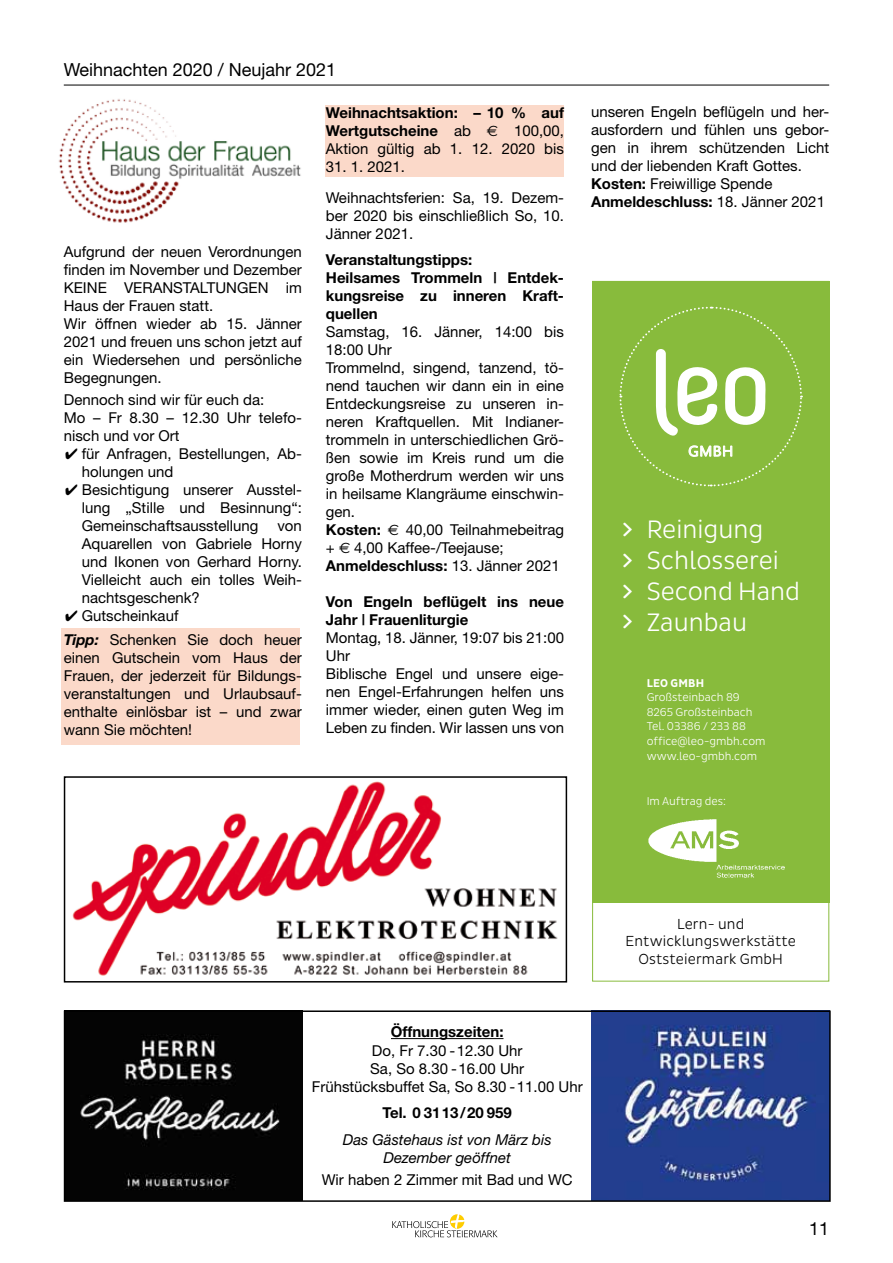
<style>
.page{position:relative;width:893px;height:1263px;background:#fff}
.page>*{position:absolute;margin:0;border:0;box-sizing:border-box;transform-origin:0 0}
.t1{font:300 25.65px/30.9px "Pluto Sans Cond";color:#fff}
.t2{font:25.65px/30.9px "Core Mellow 45";color:#fff;text-align:justify}
.t3{font:18px "Helvetica Neue";color:#000}
.t4{font:15.15px "Gandhi Sans";color:#fff}
.t5{font:15px/18px "Helvetica Neue";color:#000}
.t6{font:700 15px/18px "Helvetica Neue";color:#000}
.t7{font:italic 15px/18px "Helvetica Neue";color:#000;text-align:center}
.t8{font:300 14.85px/17.9px "Pluto Sans Cond";letter-spacing:.01em;color:#000;text-align:center}
.t9{font:300 11.55px/14.5px "Pluto Sans Cond";color:#fff}
.t10{font:700 11.55px "Pluto Sans Cond";letter-spacing:.015em;color:#fff}
.s1{font-weight:700;font-style:italic}
.s2{font-weight:400}
.s3{font-family:"Euro Sans";font-weight:400}
.s4{font-weight:700}
.s5{font-family:"Euro Sans"}
</style>
<div class="page">
<hr style="left:64px;top:85px;width:765px;height:1px;background:#000">
<svg style="left:392px;top:1214px;width:105px;height:23px"></svg>
<div style="left:61px;top:629px;width:238px;height:116px;background:#fbd9c9"></div>
<div style="left:326px;top:105px;width:238px;height:72px;background:#fbd9c9"></div>
<img style="left:67px;top:1013px;width:236px;height:186px">
<img style="left:592px;top:1013px;width:236px;height:186px">
<div style="left:64px;top:1010px;width:767px;height:192px;border:2px solid #000"></div>
<hr style="left:391px;top:1038px;width:112px;height:1px;background:#000">
<img style="left:58px;top:99px;width:243px;height:124px">
<div style="left:592px;top:281px;width:237px;height:621px;background:#88bb3c"></div>
<svg style="left:619px;top:306px;width:184px;height:181px"></svg>
<img style="left:648px;top:819px;width:137px;height:59px">
<div style="left:592px;top:281px;width:237px;height:700px;border:1px solid #88bb3c"></div>
<img style="left:72px;top:781px;width:486px;height:195px">
<div style="left:64px;top:776px;width:503px;height:206px;border:2px solid #000"></div>
<p class="t3" style="left:64px;top:59px;width:274px">Weihnachten 2020 / Neujahr 2021</p>
<p class="t5" style="left:64px;top:242px;width:240px">Aufgrund der neuen Verordnungen finden im November und Dezember<br>KEINE VERANSTALTUNGEN im<br>Haus der Frauen statt.<br>Wir öffnen wieder ab 15. Jänner<br>2021 und freuen uns schon jetzt auf ein Wiedersehen und persönliche<br>Begegnungen.</p>
<p class="t5" style="left:64px;top:390px;width:240px">Dennoch sind wir für euch da:<br>Mo – Fr 8.30 – 12.30 Uhr telefo&shy;nisch und vor Ort</p>
<p class="t5" style="left:82px;top:444px;width:222px;text-indent:-16px">✔ für Anfragen, Bestellungen, Ab&shy;holungen und</p>
<p class="t5" style="left:82px;top:480px;width:222px;text-align:justify;text-indent:-16px">✔ Besichtigung unserer Ausstel&shy;lung „Stille und Besinnung“:<br>Gemeinschaftsausstellung</p>
<p class="t5" style="left:82px;top:516px;width:222px;text-align:justify;text-indent:196px">von Aquarellen von Gabriele Horny und Ikonen von Gerhard Horny.<br>Vielleicht auch ein tolles Weih&shy;nachtsgeschenk?</p>
<p class="t5" style="left:64px;top:603px;width:240px;line-height:24.3px">✔ Gutscheinkauf<br><span class="s1">Tipp:</span> Schenken Sie doch heuer</p>
<p class="t5" style="left:64px;top:649px;width:240px;text-align:justify">einen Gutschein vom Haus der Frauen, der jederzeit für Bildungs&shy;veranstaltungen und Urlaubsauf&shy;enthalte einlösbar ist – und zwar wann Sie möchten!</p>
<p class="t6" style="left:326px;top:103px;width:240px;text-align:justify">Weihnachtsaktion: – 10 % auf Wertgutscheine <span class="s2">ab</span> <span class="s3">€</span> <span class="s2">100,00, Aktion gültig ab 1. 12. 2020 bis</span></p>
<p class="t5" style="left:326px;top:151px;width:240px;line-height:30.8px">31. 1. 2021.<br>Weihnachtsferien: Sa, 19. Dezem-</p>
<p class="t5" style="left:326px;top:206px;width:240px">ber 2020 bis einschließlich So, 10.<br>Jänner 2021.</p>
<p class="t6" style="left:326px;top:251px;width:240px">Veranstaltungstipps:<br>Heilsames Trommeln | Entdek&shy;kungsreise zu inneren Kraft&shy;quellen</p>
<p class="t5" style="left:326px;top:323px;width:240px">Samstag, 16. Jänner, 14:00 bis<br>18:00 Uhr<br>Trommelnd, singend, tanzend, tö&shy;nend tauchen wir dann ein in eine<br>Entdeckungsreise zu unseren in&shy;neren Kraftquellen. Mit Indianer&shy;trommeln in unterschiedlichen Grö&shy;ßen sowie im Kreis rund um die große Motherdrum werden wir uns in heilsame Klangräume einschwin&shy;gen.<br><span class="s4">Kosten:</span> <span class="s5">€</span> 40,00 Teilnahmebeitrag + <span class="s5">€</span> 4,00 Kaffee-/Teejause;<br><span class="s4">Anmeldeschluss:</span> 13. Jänner 2021</p>
<p class="t6" style="left:326px;top:593px;width:240px">Von Engeln beflügelt ins neue<br>Jahr | Frauenliturgie</p>
<p class="t5" style="left:326px;top:629px;width:240px">Montag, 18. Jänner, 19:07 bis 21:00<br>Uhr<br>Biblische Engel und unsere eige&shy;nen Engel-Erfahrungen helfen uns immer wieder, einen guten Weg im<br>Leben zu finden. Wir lassen uns von</p>
<p class="t5" style="left:591px;top:103px;width:240px">unseren Engeln beflügeln und her&shy;ausfordern und fühlen uns gebor&shy;gen in ihrem schützenden Licht und der liebenden Kraft Gottes.<br><span class="s4">Kosten:</span> Freiwillige Spende<br><span class="s4">Anmeldeschluss:</span> 18. Jänner 2021</p>
<p class="t4" style="left:688px;top:442px;width:46px">GMBH</p>
<h1 class="t2" style="left:620px;top:512px;width:16px">&gt; &gt; &gt; &gt;</h1>
<h1 class="t1" style="left:647px;top:514px;width:155px">Reinigung<br>Schlosserei<br>Second Hand<br>Zaunbau</h1>
<p class="t10" style="left:647px;top:676px;width:59px">LEO GMBH</p>
<p class="t9" style="left:647px;top:690px;width:120px">Großsteinbach 89<br>8265 Großsteinbach<br>Tel. 03386 / 233 88 office@leo-gmbh.com www.leo-gmbh.com</p>
<p class="t9" style="left:647px;top:794px;width:81px">Im Auftrag des:</p>
<p class="t6" style="left:391px;top:1022px;width:114px">Öffnungszeiten:</p>
<p class="t5" style="left:312px;top:1041px;width:272px;text-align:center">Do, Fr 7.30 -12.30 Uhr<br>Sa, So 8.30 -16.00 Uhr<br>Frühstücksbuffet Sa, So 8.30 -11.00 Uhr</p>
<p class="t6" style="left:383px;top:1104px;width:131px">Tel. 0 3113/20 959</p>
<p class="t7" style="left:343px;top:1130px;width:210px">Das Gästehaus ist von März bis<br>Dezember geöffnet</p>
<p class="t5" style="left:322px;top:1171px;width:252px">Wir haben 2 Zimmer mit Bad und WC</p>
<p class="t8" style="left:626px;top:915px;width:172px">Lern- und<br>Entwicklungswerkstätte<br>Oststeiermark GmbH</p>
<p class="t3" style="left:809px;top:1217px;width:22px">11</p>
</div>
